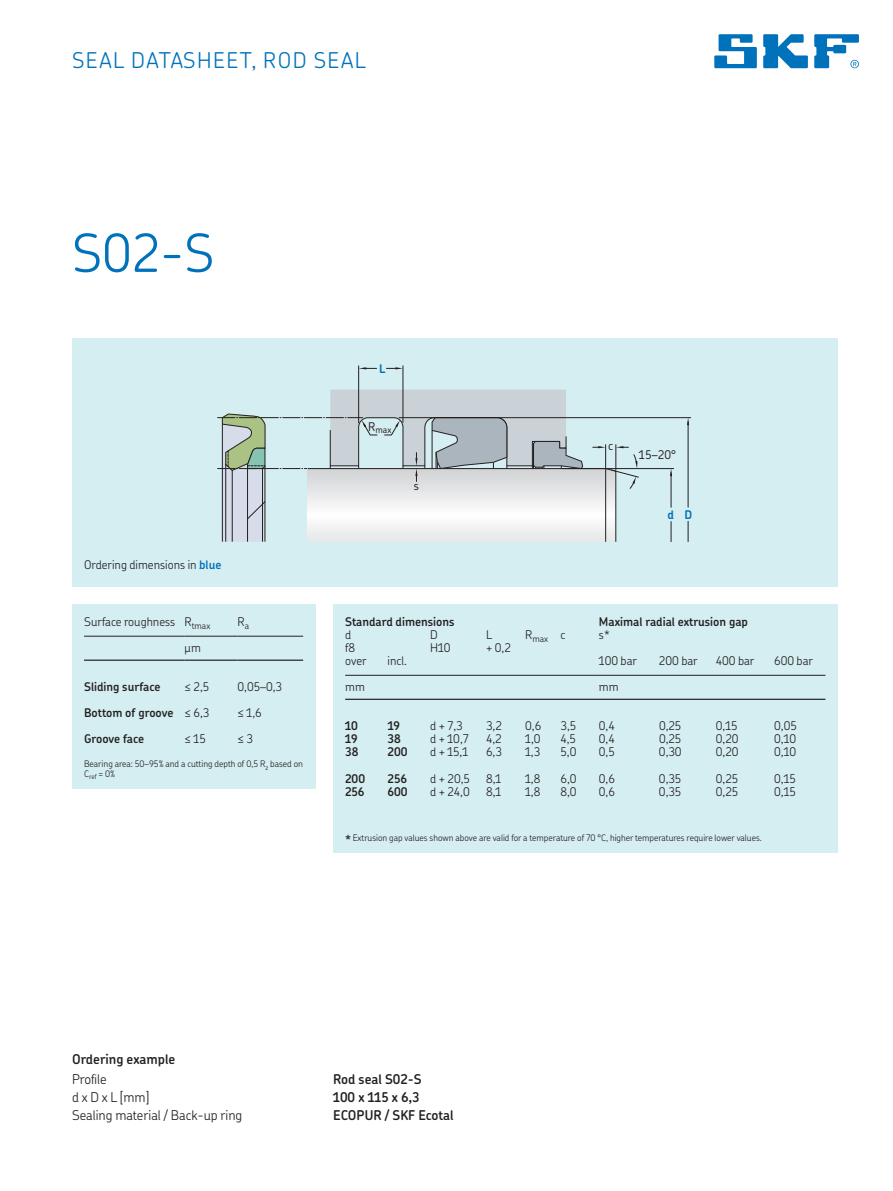
<style>
.page{position:relative;width:893px;height:1191px;background:#fff}
.page>*{position:absolute;margin:0;border:0;box-sizing:border-box;transform-origin:0 0}
.t1{font:300 52.5px "SKF Chevin OT";color:#0072bc}
.t2{font:300 21.75px "SKF Chevin OT";letter-spacing:.065em;color:#0072bc}
.t3{font:600 13.5px "SKF Chevin OT";color:#231f20}
.t4{font:300 13.5px "SKF Chevin OT";color:#231f20}
.t5{font:300 12px "SKF Chevin OT";color:#231f20}
.t6{font:600 12px "SKF Chevin OT";color:#231f20}
.t7{font:12px "SKF Chevin Catalogue";color:#231f20}
.t8{font:700 12px "SKF Chevin Catalogue";color:#0072bc}
.t9{font:300 9px/9.8px "SKF Chevin OT";color:#231f20}
.t10{font:9px "SKF Chevin Catalogue";color:#231f20}
.s1{font-weight:600;color:#0072bc}
.s2{font-weight:300}
.s3{font-weight:600;font-size:12.6px}
</style>
<div class="page">
<div style="left:72px;top:604px;width:243px;height:185px;background:#d5eef1"></div>
<div style="left:72px;top:338px;width:765px;height:249px;background:#d5eef1"></div>
<hr style="left:562px;top:468px;width:111px;height:1px;background:#231f20">
<hr style="left:670px;top:473px;width:1px;height:34px;background:#231f20">
<svg style="left:670px;top:469px;width:2px;height:7px"></svg>
<svg style="left:670px;top:522px;width:1px;height:20px"></svg>
<hr style="left:399px;top:417px;width:291px;height:1px;background:#231f20">
<hr style="left:687px;top:422px;width:1px;height:85px;background:#231f20">
<svg style="left:687px;top:418px;width:2px;height:7px"></svg>
<svg style="left:687px;top:521px;width:1px;height:21px"></svg>
<hr style="left:358px;top:366px;width:1px;height:57px;background:#231f20">
<hr style="left:402px;top:366px;width:1px;height:56px;background:#231f20">
<svg style="left:358px;top:367px;width:18px;height:2px"></svg>
<svg style="left:386px;top:367px;width:17px;height:2px"></svg>
<svg style="left:217px;top:390px;width:422px;height:152px"></svg>
<hr style="left:84px;top:636px;width:101px;height:1px;background:#231f20">
<hr style="left:84px;top:660px;width:101px;height:1px;background:#231f20">
<hr style="left:185px;top:636px;width:52px;height:1px;background:#231f20">
<hr style="left:185px;top:660px;width:52px;height:1px;background:#231f20">
<hr style="left:237px;top:636px;width:66px;height:1px;background:#231f20">
<hr style="left:237px;top:660px;width:66px;height:1px;background:#231f20">
<div style="left:333px;top:604px;width:504px;height:249px;background:#d5eef1"></div>
<hr style="left:345px;top:675px;width:254px;height:1px;background:#231f20">
<hr style="left:345px;top:699px;width:254px;height:1px;background:#231f20">
<hr style="left:599px;top:675px;width:226px;height:1px;background:#231f20">
<hr style="left:599px;top:699px;width:226px;height:1px;background:#231f20">
<svg style="left:714px;top:34px;width:42px;height:34px"></svg>
<svg style="left:763px;top:34px;width:44px;height:34px"></svg>
<svg style="left:814px;top:34px;width:44px;height:34px"></svg>
<h2 class="t2" style="left:72px;top:50px;width:295px">SEAL DATASHEET, ROD SEAL</h2>
<h1 class="t1" style="left:72px;top:229px;width:144px">S02-S</h1>
<p class="t5" style="left:84px;top:559px;width:139px">Ordering dimensions in <span class="s1">blue</span></p>
<p class="t5" style="left:84px;top:616px;width:128px">Surface roughness R<sub>tmax</sub></p>
<p class="t5" style="left:237px;top:616px;width:13px">R<sub>a</sub></p>
<p class="t5" style="left:185px;top:642px;width:18px">µm</p>
<p class="t6" style="left:84px;top:681px;width:78px">Sliding surface</p>
<p class="t5" style="left:184px;top:681px;width:26px">≤ 2,5</p>
<p class="t5" style="left:237px;top:681px;width:46px">0,05–0,3</p>
<p class="t6" style="left:84px;top:707px;width:127px">Bottom of groove <span class="s2">≤ 6,3</span></p>
<p class="t5" style="left:237px;top:707px;width:26px">≤ 1,6</p>
<p class="t6" style="left:84px;top:734px;width:62px">Groove face</p>
<p class="t5" style="left:184px;top:734px;width:23px">≤ 15</p>
<p class="t5" style="left:237px;top:734px;width:17px">≤ 3</p>
<p class="t9" style="left:84px;top:760px;width:220px">Bearing area: 50–95% and a cutting depth of 0,5 R<sub>z</sub> based on<br>C<sub>ref</sub> = 0%</p>
<p class="t8" style="left:379px;top:362px;width:8px">L</p>
<p class="t10" style="left:368px;top:425px;width:25px"><sup>R</sup>max</p>
<p class="t7" style="left:414px;top:478px;width:7px">s</p>
<p class="t7" style="left:608px;top:439px;width:7px">c</p>
<p class="t7" style="left:638px;top:448px;width:39px">15–20°</p>
<p class="t8" style="left:667px;top:507px;width:26px">d D</p>
<p class="t6" style="left:345px;top:616px;width:111px">Standard dimensions</p>
<p class="t6" style="left:599px;top:616px;width:150px">Maximal radial extrusion gap</p>
<p class="t5" style="left:345px;top:629px;width:8px">d</p>
<p class="t5" style="left:430px;top:629px;width:9px">D</p>
<p class="t5" style="left:486px;top:629px;width:8px">L</p>
<p class="t9" style="left:525px;top:634px;width:42px"><sup>R</sup>max <sup>c</sup></p>
<p class="t5" style="left:599px;top:629px;width:12px">s*</p>
<p class="t5" style="left:345px;top:642px;width:12px">f8</p>
<p class="t5" style="left:430px;top:642px;width:22px">H10</p>
<p class="t5" style="left:486px;top:642px;width:26px">+ 0,2</p>
<p class="t5" style="left:345px;top:655px;width:23px">over</p>
<p class="t5" style="left:387px;top:655px;width:21px">incl.</p>
<p class="t5" style="left:599px;top:655px;width:39px">100 bar</p>
<p class="t5" style="left:659px;top:655px;width:40px">200 bar</p>
<p class="t5" style="left:715px;top:655px;width:40px">400 bar</p>
<p class="t5" style="left:774px;top:655px;width:40px">600 bar</p>
<p class="t5" style="left:345px;top:681px;width:21px">mm</p>
<p class="t5" style="left:599px;top:681px;width:21px">mm</p>
<p class="t6" style="left:345px;top:720px;width:14px">10</p>
<p class="t6" style="left:387px;top:720px;width:14px">19</p>
<p class="t5" style="left:430px;top:721px;width:34px">d + 7,3</p>
<p class="t5" style="left:486px;top:721px;width:17px">3,2</p>
<p class="t5" style="left:525px;top:721px;width:17px">0,6</p>
<p class="t5" style="left:560px;top:721px;width:17px">3,5</p>
<p class="t5" style="left:599px;top:721px;width:17px">0,4</p>
<p class="t5" style="left:659px;top:721px;width:24px">0,25</p>
<p class="t5" style="left:715px;top:721px;width:23px">0,15</p>
<p class="t5" style="left:774px;top:721px;width:24px">0,05</p>
<p class="t6" style="left:345px;top:734px;width:14px">19</p>
<p class="t6" style="left:387px;top:734px;width:15px">38</p>
<p class="t5" style="left:430px;top:734px;width:40px">d + 10,7</p>
<p class="t5" style="left:486px;top:734px;width:17px">4,2</p>
<p class="t5" style="left:525px;top:734px;width:17px">1,0</p>
<p class="t5" style="left:560px;top:734px;width:17px">4,5</p>
<p class="t5" style="left:599px;top:734px;width:17px">0,4</p>
<p class="t5" style="left:659px;top:734px;width:24px">0,25</p>
<p class="t5" style="left:715px;top:734px;width:24px">0,20</p>
<p class="t5" style="left:774px;top:734px;width:23px">0,10</p>
<p class="t6" style="left:345px;top:747px;width:15px">38</p>
<p class="t6" style="left:387px;top:747px;width:21px">200</p>
<p class="t5" style="left:430px;top:747px;width:40px">d + 15,1</p>
<p class="t5" style="left:486px;top:747px;width:17px">6,3</p>
<p class="t5" style="left:525px;top:747px;width:17px">1,3</p>
<p class="t5" style="left:560px;top:747px;width:17px">5,0</p>
<p class="t5" style="left:599px;top:747px;width:17px">0,5</p>
<p class="t5" style="left:659px;top:747px;width:24px">0,30</p>
<p class="t5" style="left:715px;top:747px;width:24px">0,20</p>
<p class="t5" style="left:774px;top:747px;width:23px">0,10</p>
<p class="t6" style="left:345px;top:773px;width:21px">200</p>
<p class="t6" style="left:387px;top:773px;width:21px">256</p>
<p class="t5" style="left:430px;top:773px;width:41px">d + 20,5</p>
<p class="t5" style="left:486px;top:773px;width:17px">8,1</p>
<p class="t5" style="left:525px;top:773px;width:17px">1,8</p>
<p class="t5" style="left:560px;top:773px;width:17px">6,0</p>
<p class="t5" style="left:599px;top:773px;width:17px">0,6</p>
<p class="t5" style="left:659px;top:773px;width:24px">0,35</p>
<p class="t5" style="left:715px;top:773px;width:24px">0,25</p>
<p class="t5" style="left:774px;top:773px;width:23px">0,15</p>
<p class="t6" style="left:345px;top:786px;width:21px">256</p>
<p class="t6" style="left:387px;top:786px;width:22px">600</p>
<p class="t5" style="left:430px;top:786px;width:41px">d + 24,0</p>
<p class="t5" style="left:486px;top:786px;width:17px">8,1</p>
<p class="t5" style="left:525px;top:786px;width:17px">1,8</p>
<p class="t5" style="left:560px;top:786px;width:18px">8,0</p>
<p class="t5" style="left:599px;top:786px;width:17px">0,6</p>
<p class="t5" style="left:659px;top:786px;width:24px">0,35</p>
<p class="t5" style="left:715px;top:786px;width:24px">0,25</p>
<p class="t5" style="left:774px;top:786px;width:23px">0,15</p>
<p class="t9" style="left:345px;top:834px;width:418px"><span class="s3">*</span> Extrusion gap values shown above are valid for a temperature of 70 °C, higher temperatures require lower values.</p>
<p class="t3" style="left:72px;top:1052px;width:105px">Ordering example</p>
<p class="t4" style="left:72px;top:1073px;width:36px">Profile</p>
<p class="t3" style="left:333px;top:1073px;width:90px">Rod seal S02-S</p>
<p class="t4" style="left:72px;top:1091px;width:78px">d x D x L [mm]</p>
<p class="t3" style="left:333px;top:1091px;width:88px">100 x 115 x 6,3</p>
<p class="t4" style="left:72px;top:1109px;width:172px">Sealing material / Back-up ring</p>
<p class="t3" style="left:333px;top:1109px;width:122px">ECOPUR / SKF Ecotal</p>
</div>
